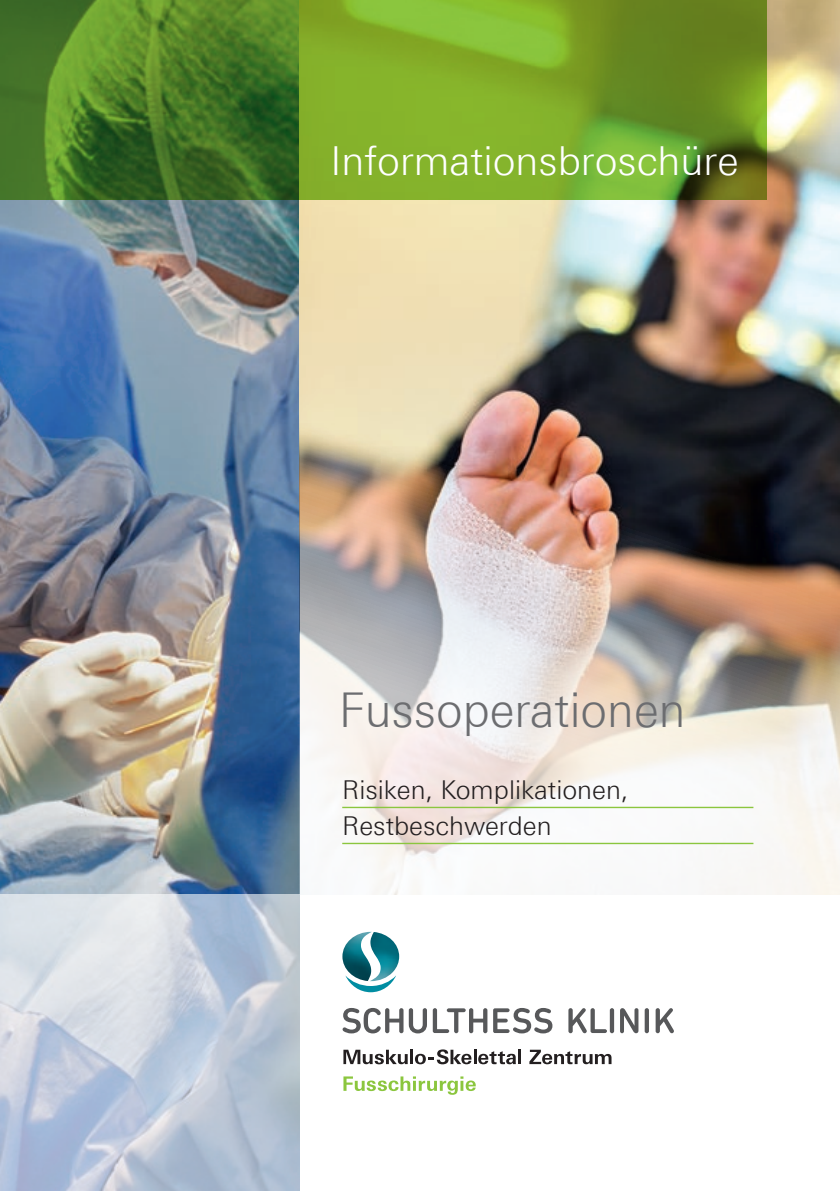
<style>
.page{position:relative;width:840px;height:1191px;background:#fff}
.page>*{position:absolute;margin:0;border:0;box-sizing:border-box;transform-origin:0 0}
.t1{font:300 48px "Linotype Univers 330";color:#6c6d70}
.t2{font:300 40px "Linotype Univers 330";color:#fff}
.t3{font:300 26px/36px "Linotype Univers 330";color:#231f20}
</style>
<div class="page">
<img style="left:0;top:199px;width:300px;height:696px">
<svg style="left:0;top:895px;width:300px;height:296px;background:#c1ccdb"></svg>
<img style="left:300px;top:0;width:539px;height:895px">
<svg style="left:0;top:0;width:765px;height:199px;background:#669228"></svg>
<hr style="left:342px;top:806px;width:411px;height:2px;background:#8bc63e">
<hr style="left:342px;top:842px;width:411px;height:2px;background:#8bc63e">
<svg style="left:343px;top:1076px;width:132px;height:18px"></svg>
<svg style="left:343px;top:1049px;width:64px;height:15px"></svg>
<hr style="left:410px;top:1049px;width:3px;height:15px;background:#231f20">
<svg style="left:415px;top:1049px;width:56px;height:15px"></svg>
<hr style="left:473px;top:1049px;width:3px;height:15px;background:#231f20">
<svg style="left:478px;top:1049px;width:42px;height:15px"></svg>
<svg style="left:529px;top:1049px;width:82px;height:15px"></svg>
<svg style="left:342px;top:1008px;width:145px;height:25px"></svg>
<svg style="left:493px;top:1008px;width:59px;height:25px"></svg>
<svg style="left:568px;top:1008px;width:38px;height:25px"></svg>
<svg style="left:609px;top:1008px;width:4px;height:25px"></svg>
<svg style="left:620px;top:1008px;width:18px;height:25px"></svg>
<svg style="left:644px;top:1008px;width:4px;height:25px"></svg>
<svg style="left:655px;top:1008px;width:18px;height:25px"></svg>
<svg style="left:348px;top:981px;width:45px;height:11px"></svg>
<img style="left:342px;top:931px;width:29px;height:50px">
<img style="left:369px;top:932px;width:30px;height:49px">
<h2 class="t2" style="left:330px;top:137px;width:409px">Informationsbroschüre</h2>
<h1 class="t1" style="left:338px;top:681px;width:348px">Fussoperationen</h1>
<p class="t3" style="left:342px;top:771px;width:287px">Risiken, Komplikationen,<br>Restbeschwerden</p>
</div>
